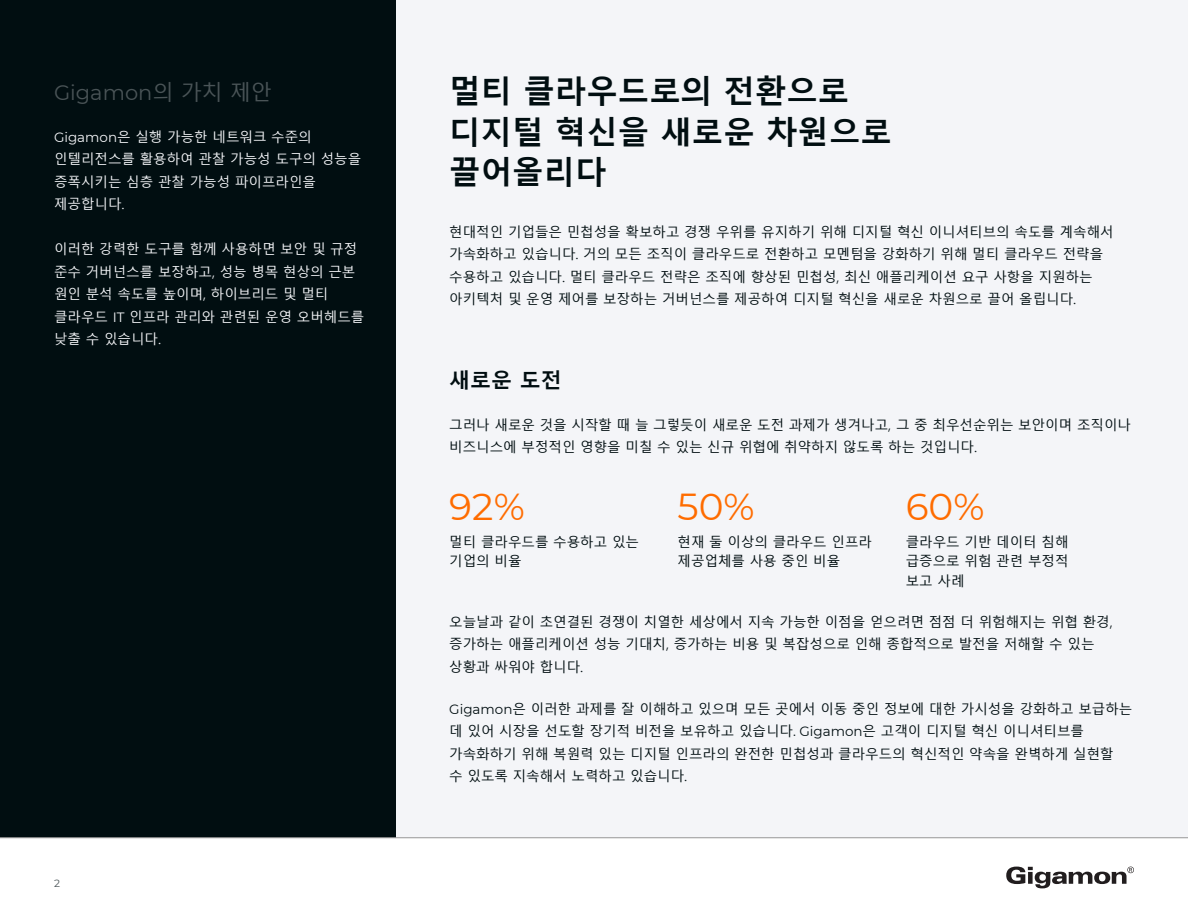
<style>
.page{position:relative;width:1188px;height:918px;background:#fff}
.page>*{position:absolute;margin:0;border:0;box-sizing:border-box;transform-origin:0 0}
.t1{font:37.5px "Montserrat";color:#ff6c00}
.t2{font:700 31.5px/40.5px "Malgun Gothic";color:#010e11}
.t3{font:21px "Montserrat";color:#4a5457}
.t4{font:700 21px "Malgun Gothic";color:#010e11}
.t5{font:13.5px/22.5px "Malgun Gothic";color:#010e11}
.t6{font:13.5px/22.5px "Malgun Gothic";color:#f4f5f8}
.t7{font:10.5px "Montserrat";color:#4a5457}
.s1{font-family:"Malgun Gothic"}
.s2{font-family:"Montserrat"}
</style>
<div class="page">
<div style="left:395px;top:0;width:793px;height:918px;background:#f4f5f8"></div>
<div style="left:0;top:0;width:395px;height:918px;background:#010e11"></div>
<div style="left:0;top:838px;width:1188px;height:80px;background:#fff"></div>
<svg style="left:1006px;top:867px;width:128px;height:21px"></svg>
<p class="t3" style="left:54px;top:78px;width:220px">Gigamon<span class="s1">의 가치 제안</span></p>
<p class="t6" style="left:54px;top:126px;width:309px"><span class="s2">Gigamon</span>은 실행 가능한 네트워크 수준의 인텔리전스를 활용하여 관찰 가능성 도구의 성능을 증폭시키는 심층 관찰 가능성 파이프라인을 제공합니다.</p>
<p class="t6" style="left:54px;top:238px;width:312px">이러한 강력한 도구를 함께 사용하면 보안 및 규정 준수 거버넌스를 보장하고, 성능 병목 현상의 근본 원인 분석 속도를 높이며, 하이브리드 및 멀티 클라우드 <span class="s2">IT</span> 인프라 관리와 관련된 운영 오버헤드를 낮출 수 있습니다.</p>
<p class="t7" style="left:54px;top:876px;width:7px">2</p>
<p class="t2" style="left:449px;top:72px;width:444px">멀티 클라우드로의 전환으로 디지털 혁신을 새로운 차원으로 끌어올리다</p>
<p class="t5" style="left:449px;top:221px;width:666px">현대적인 기업들은 민첩성을 확보하고 경쟁 우위를 유지하기 위해 디지털 혁신 이니셔티브의 속도를 계속해서 가속화하고 있습니다. 거의 모든 조직이 클라우드로 전환하고 모멘텀을 강화하기 위해 멀티 클라우드 전략을 수용하고 있습니다. 멀티 클라우드 전략은 조직에 향상된 민첩성, 최신 애플리케이션 요구 사항을 지원하는 아키텍처 및 운영 제어를 보장하는 거버넌스를 제공하여 디지털 혁신을 새로운 차원으로 끌어 올립니다.</p>
<p class="t4" style="left:449px;top:368px;width:114px">새로운 도전</p>
<p class="t5" style="left:449px;top:414px;width:683px">그러나 새로운 것을 시작할 때 늘 그렇듯이 새로운 도전 과제가 생겨나고, 그 중 최우선순위는 보안이며 조직이나 비즈니스에 부정적인 영향을 미칠 수 있는 신규 위협에 취약하지 않도록 하는 것입니다.</p>
<p class="t1" style="left:449px;top:481px;width:77px">92%</p>
<p class="t5" style="left:449px;top:532px;width:191px;line-height:19.5px">멀티 클라우드를 수용하고 있는 기업의 비율</p>
<p class="t1" style="left:678px;top:481px;width:79px">50%</p>
<p class="t5" style="left:678px;top:532px;width:196px;line-height:19.5px">현재 둘 이상의 클라우드 인프라 제공업체를 사용 중인 비율</p>
<p class="t1" style="left:906px;top:481px;width:80px">60%</p>
<p class="t5" style="left:906px;top:532px;width:164px;line-height:19.5px;text-align:justify">클라우드 기반 데이터 침해 급증으로 위험 관련 부정적 보고 사례</p>
<p class="t5" style="left:449px;top:611px;width:665px">오늘날과 같이 초연결된 경쟁이 치열한 세상에서 지속 가능한 이점을 얻으려면 점점 더 위험해지는 위협 환경, 증가하는 애플리케이션 성능 기대치, 증가하는 비용 및 복잡성으로 인해 종합적으로 발전을 저해할 수 있는 상황과 싸워야 합니다.</p>
<p class="t5" style="left:449px;top:698px;width:685px"><span class="s2">Gigamon</span>은 이러한 과제를 잘 이해하고 있으며 모든 곳에서 이동 중인 정보에 대한 가시성을 강화하고 보급하는 데 있어 시장을 선도할 장기적 비전을 보유하고 있습니다<span class="s2">. Gigamon</span>은 고객이 디지털 혁신 이니셔티브를 가속화하기 위해 복원력 있는 디지털 인프라의 완전한 민첩성과 클라우드의 혁신적인 약속을 완벽하게 실현할<br>수 있도록 지속해서 노력하고 있습니다.</p>
</div>
